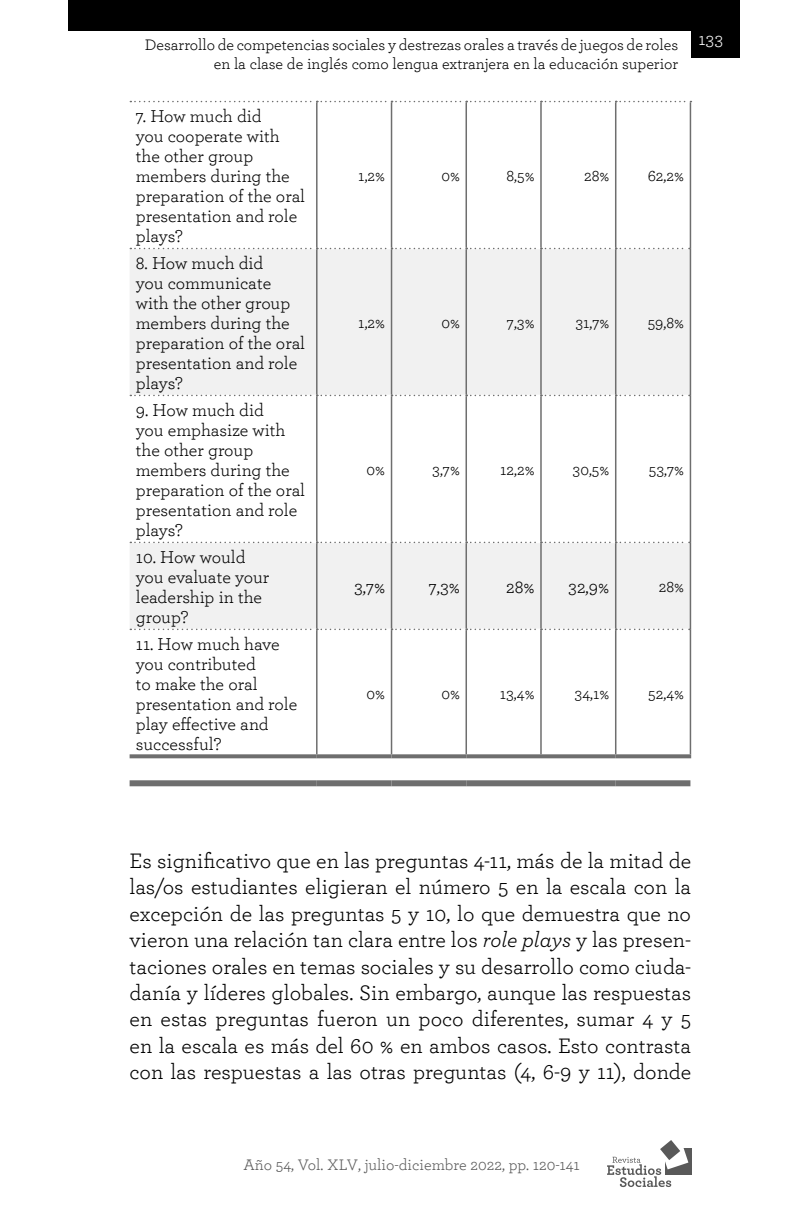
<style>
.page{position:relative;width:792px;height:1224px;background:#fff}
.page>*{position:absolute;margin:0;border:0;box-sizing:border-box;transform-origin:0 0}
.t1{font:22px/26.4px "Archer";color:#000;text-align:justify}
.t2{font:18px/20px "Archer";color:#000}
.t3{font:18px "Archer";color:#fff}
.t4{font:16px/19.2px "Archer";color:#000;text-align:right}
.t5{font:16px "Archer";color:#595959}
.s1{font-style:italic}
</style>
<div class="page">
<div style="left:68px;top:0;width:672px;height:31px;background:#000"></div>
<div style="left:691px;top:0;width:49px;height:57px;background:#000"></div>
<div style="left:665px;top:1148px;width:26px;height:27px;background:#595959"></div>
<svg style="left:607px;top:1140px;width:81px;height:47px"></svg>
<svg style="left:130px;top:249px;width:560px;height:380px;fill:#f1f1f1"></svg>
<hr style="left:316px;top:249px;width:2px;height:146px;background:#6e6e6e">
<hr style="left:316px;top:396px;width:2px;height:146px;background:#6e6e6e">
<hr style="left:316px;top:543px;width:2px;height:86px;background:#6e6e6e">
<hr style="left:316px;top:630px;width:2px;height:124px;background:#6e6e6e">
<hr style="left:316px;top:102px;width:2px;height:146px;background:#6e6e6e">
<hr style="left:391px;top:102px;width:1px;height:146px;background:#6e6e6e">
<hr style="left:391px;top:249px;width:1px;height:146px;background:#6e6e6e">
<hr style="left:391px;top:396px;width:1px;height:146px;background:#6e6e6e">
<hr style="left:391px;top:543px;width:1px;height:86px;background:#6e6e6e">
<hr style="left:391px;top:630px;width:1px;height:124px;background:#6e6e6e">
<hr style="left:466px;top:249px;width:1px;height:146px;background:#6e6e6e">
<hr style="left:466px;top:396px;width:1px;height:146px;background:#6e6e6e">
<hr style="left:466px;top:543px;width:1px;height:86px;background:#6e6e6e">
<hr style="left:466px;top:630px;width:1px;height:124px;background:#6e6e6e">
<hr style="left:466px;top:102px;width:1px;height:146px;background:#6e6e6e">
<hr style="left:540px;top:102px;width:2px;height:146px;background:#6e6e6e">
<hr style="left:540px;top:249px;width:2px;height:146px;background:#6e6e6e">
<hr style="left:540px;top:396px;width:2px;height:146px;background:#6e6e6e">
<hr style="left:540px;top:543px;width:2px;height:86px;background:#6e6e6e">
<hr style="left:540px;top:630px;width:2px;height:124px;background:#6e6e6e">
<hr style="left:615px;top:249px;width:1px;height:146px;background:#6e6e6e">
<hr style="left:615px;top:396px;width:1px;height:146px;background:#6e6e6e">
<hr style="left:615px;top:543px;width:1px;height:86px;background:#6e6e6e">
<hr style="left:615px;top:630px;width:1px;height:124px;background:#6e6e6e">
<hr style="left:615px;top:102px;width:1px;height:146px;background:#6e6e6e">
<hr style="left:690px;top:102px;width:1px;height:147px;background:#6e6e6e">
<hr style="left:690px;top:249px;width:1px;height:146px;background:#6e6e6e">
<hr style="left:690px;top:395px;width:1px;height:147px;background:#6e6e6e">
<hr style="left:690px;top:542px;width:1px;height:87px;background:#6e6e6e">
<hr style="left:690px;top:629px;width:1px;height:125px;background:#6e6e6e">
<div style="left:130px;top:780px;width:187px;height:6px;background:#6e6e6e"></div>
<div style="left:317px;top:780px;width:75px;height:6px;background:#6e6e6e"></div>
<div style="left:392px;top:780px;width:74px;height:6px;background:#6e6e6e"></div>
<div style="left:466px;top:780px;width:75px;height:6px;background:#6e6e6e"></div>
<div style="left:541px;top:780px;width:75px;height:6px;background:#6e6e6e"></div>
<div style="left:616px;top:780px;width:74px;height:6px;background:#6e6e6e"></div>
<svg style="left:130px;top:101px;width:561px;height:1px"></svg>
<svg style="left:130px;top:248px;width:560px;height:1px"></svg>
<svg style="left:130px;top:395px;width:560px;height:1px"></svg>
<svg style="left:130px;top:542px;width:560px;height:1px"></svg>
<svg style="left:130px;top:629px;width:560px;height:1px"></svg>
<svg style="left:130px;top:754px;width:187px;height:4px"></svg>
<svg style="left:317px;top:754px;width:75px;height:4px"></svg>
<svg style="left:392px;top:754px;width:74px;height:4px"></svg>
<svg style="left:466px;top:754px;width:75px;height:4px"></svg>
<svg style="left:541px;top:754px;width:75px;height:4px"></svg>
<svg style="left:616px;top:754px;width:75px;height:4px"></svg>
<p class="t4" style="left:145px;top:34px;width:535px">Desarrollo de competencias sociales y destrezas orales a través de juegos de roles en la clase de inglés como lengua extranjera en la educación superior</p>
<p class="t2" style="left:136px;top:105px;width:171px">7. How much did<br>you cooperate with the other group members during the preparation of the oral presentation and role plays?</p>
<p class="t2" style="left:136px;top:252px;width:171px">8. How much did<br>you communicate with the other group members during the preparation of the oral presentation and role plays?</p>
<p class="t2" style="left:136px;top:399px;width:171px">9. How much did<br>you emphasize with the other group members during the preparation of the oral presentation and role plays?</p>
<p class="t2" style="left:136px;top:546px;width:135px">10. How would you evaluate your leadership in the group?</p>
<p class="t2" style="left:136px;top:633px;width:163px">11. How much have you contributed<br>to make the oral presentation and role play effective and successful?</p>
<p class="t4" style="left:358px;top:166px;width:28px">1,2%</p>
<p class="t4" style="left:441px;top:166px;width:20px">0%</p>
<p class="t4" style="left:506px;top:166px;width:30px">8,5%</p>
<p class="t4" style="left:584px;top:166px;width:27px">28%</p>
<p class="t4" style="left:648px;top:166px;width:38px">62,2%</p>
<p class="t4" style="left:358px;top:313px;width:28px">1,2%</p>
<p class="t4" style="left:441px;top:313px;width:20px">0%</p>
<p class="t4" style="left:507px;top:313px;width:29px">7,3%</p>
<p class="t4" style="left:575px;top:313px;width:36px">31,7%</p>
<p class="t4" style="left:648px;top:313px;width:38px">59,8%</p>
<p class="t4" style="left:367px;top:460px;width:20px">0%</p>
<p class="t4" style="left:432px;top:460px;width:29px">3,7%</p>
<p class="t4" style="left:500px;top:460px;width:36px">12,2%</p>
<p class="t4" style="left:573px;top:460px;width:38px">30,5%</p>
<p class="t4" style="left:649px;top:460px;width:37px">53,7%</p>
<p class="t2" style="left:354px;top:576px;width:33px">3,7%</p>
<p class="t2" style="left:429px;top:576px;width:33px">7,3%</p>
<p class="t2" style="left:506px;top:576px;width:30px">28%</p>
<p class="t2" style="left:568px;top:576px;width:43px">32,9%</p>
<p class="t4" style="left:659px;top:577px;width:27px">28%</p>
<p class="t4" style="left:367px;top:684px;width:20px">0%</p>
<p class="t4" style="left:441px;top:684px;width:20px">0%</p>
<p class="t4" style="left:500px;top:684px;width:36px">13,4%</p>
<p class="t4" style="left:575px;top:684px;width:36px">34,1%</p>
<p class="t4" style="left:648px;top:684px;width:37px">52,4%</p>
<p class="t3" style="left:698px;top:27px;width:26px">133</p>
<p class="t1" style="left:130px;top:846px;width:563px">Es significativo que en las preguntas 4-11, más de la mitad de las/os estudiantes eligieran el número 5 en la escala con la excepción de las preguntas 5 y 10, lo que demuestra que no vieron una relación tan clara entre los <span class="s1">role plays</span> y las presen&shy;taciones orales en temas sociales y su desarrollo como ciuda&shy;danía y líderes globales. Sin embargo, aunque las respuestas en estas preguntas fueron un poco diferentes, sumar 4 y 5 en la escala es más del 60 % en ambos casos. Esto contrasta con las respuestas a las otras preguntas (4, 6-9 y 11), donde</p>
<p class="t5" style="left:244px;top:1153px;width:338px">Año 54, Vol. XLV, julio-diciembre 2022, pp. 120-141</p>
</div>
